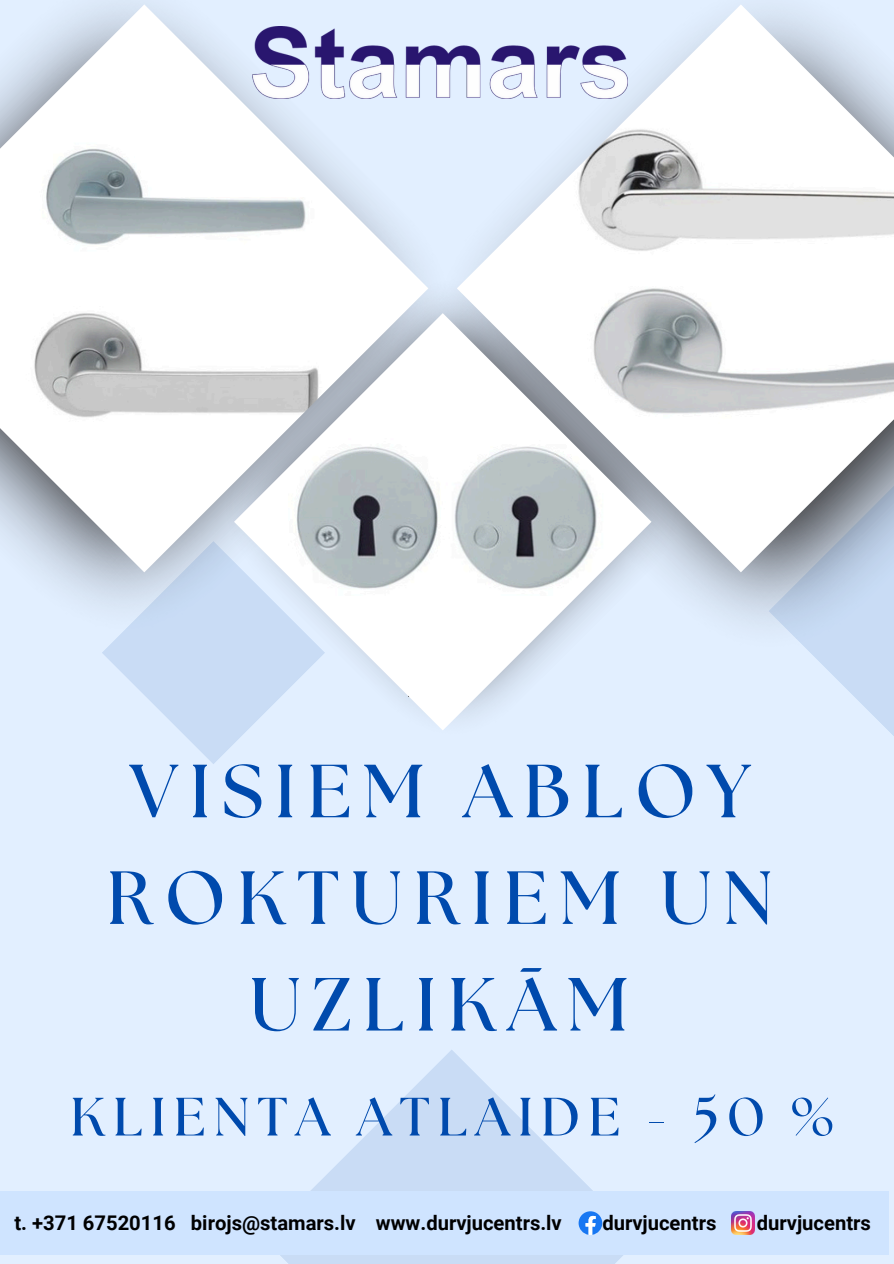
<style>
.page{position:relative;width:894px;height:1264px;background:#fff}
.page>*{position:absolute;margin:0;border:0;box-sizing:border-box;transform-origin:0 0}
.t1{font:700 75px/106.6px "The Seasons";letter-spacing:.15em;color:#004aad;text-align:center}
.t2{font:700 53.85px "The Seasons";letter-spacing:.15em;color:#004aad}
.t3{font:700 20.25px "Roboto";color:#000}
</style>
<div class="page">
<div style="left:0;top:0;width:893px;height:1263px;background:#e2efff"></div>
<img style="left:0;top:5px;width:428px;height:567px">
<img style="left:456px;top:4px;width:437px;height:568px">
<img style="left:234px;top:313px;width:417px;height:417px">
<svg style="left:102px;top:541px;width:223px;height:223px;fill:#c9dcf5"></svg>
<svg style="left:280px;top:1050px;width:343px;height:213px"></svg>
<svg style="left:768px;top:422px;width:125px;height:313px"></svg>
<div style="left:0;top:1191px;width:888px;height:64px;background:#cfe4ff"></div>
<svg style="left:578px;top:1211px;width:24px;height:23px"></svg>
<img style="left:731px;top:1211px;width:23px;height:23px">
<img style="left:252px;top:26px;width:375px;height:72px">
<h1 class="t1" style="left:106px;top:741px;width:667px">VISIEM ABLOY<br>ROKTURIEM UN<br>UZLIKĀM</h1>
<h2 class="t2" style="left:70px;top:1092px;width:764px">KLIENTA ATLAIDE - 50 %</h2>
<p class="t3" style="left:14px;top:1211px;width:548px">t. +371 67520116 birojs@stamars.lv www.durvjucentrs.lv</p>
<p class="t3" style="left:602px;top:1211px;width:115px">durvjucentrs</p>
<p class="t3" style="left:756px;top:1211px;width:115px">durvjucentrs</p>
</div>
